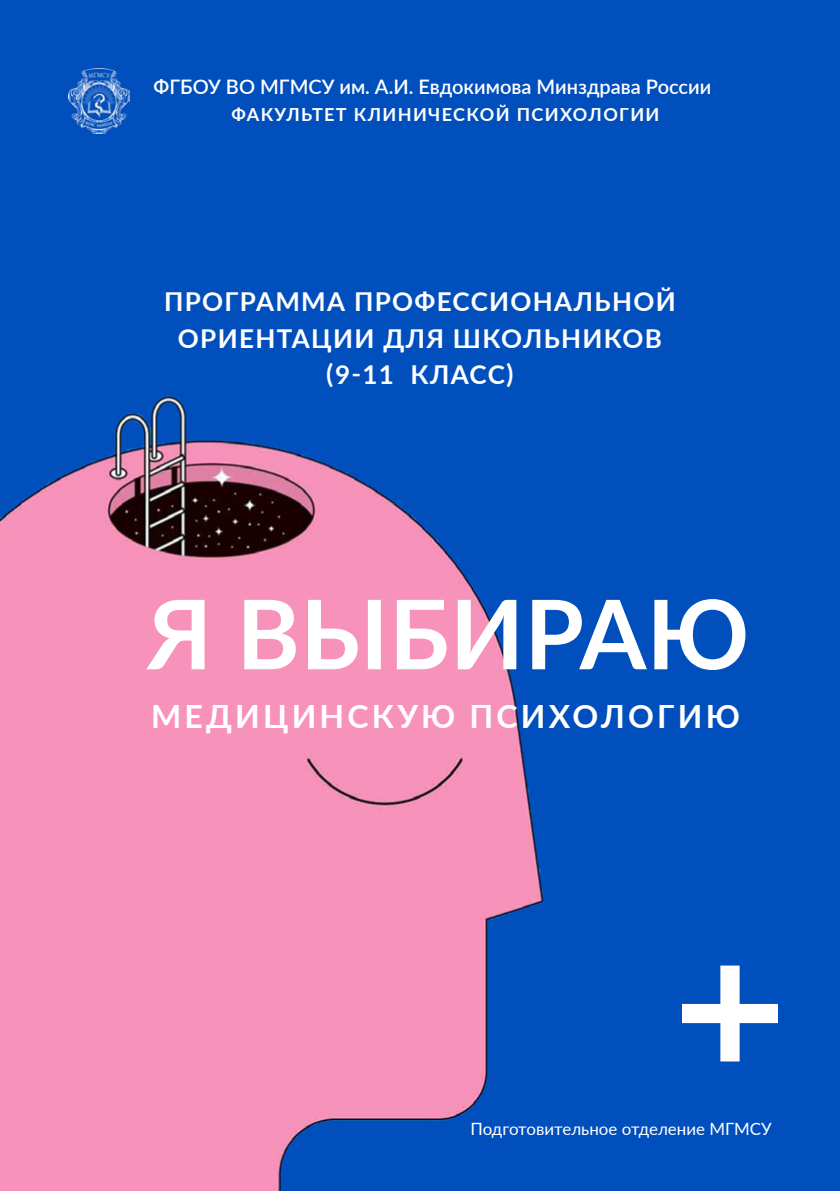
<style>
.page{position:relative;width:840px;height:1191px;background:#fff}
.page>*{position:absolute;margin:0;border:0;box-sizing:border-box;transform-origin:0 0}
.t1{font:700 96px "Lato";letter-spacing:.005em;color:#fff}
.t2{font:700 32px "Lato";letter-spacing:.1em;color:#fff}
.t3{font:700 26px/36px "Lato";letter-spacing:.05em;color:#fff;text-align:center}
.t4{font:600 20px "Lato";color:#fff}
.t5{font:700 18px "Lato";letter-spacing:.075em;color:#fff}
.t6{font:17px "Lato";color:#fff}
</style>
<div class="page">
<img style="left:0;top:0;width:839px;height:1191px">
<svg style="left:681px;top:965px;width:96px;height:96px"></svg>
<img style="left:68px;top:68px;width:61px;height:65px">
<p class="t4" style="left:153px;top:72px;width:559px">ФГБОУ ВО МГМСУ им. А.И. Евдокимова Минздрава России</p>
<p class="t5" style="left:231px;top:101px;width:429px">ФАКУЛЬТЕТ КЛИНИЧЕСКОЙ ПСИХОЛОГИИ</p>
<p class="t3" style="left:164px;top:283px;width:513px">ПРОГРАММА ПРОФЕССИОНАЛЬНОЙ<br>ОРИЕНТАЦИИ ДЛЯ ШКОЛЬНИКОВ (9-11 КЛАСС)</p>
<h1 class="t1" style="left:147px;top:563px;width:603px">Я ВЫБИРАЮ</h1>
<p class="t2" style="left:151px;top:693px;width:590px">МЕДИЦИНСКУЮ ПСИХОЛОГИЮ</p>
<p class="t6" style="left:470px;top:1116px;width:302px">Подготовительное отделение МГМСУ</p>
</div>
